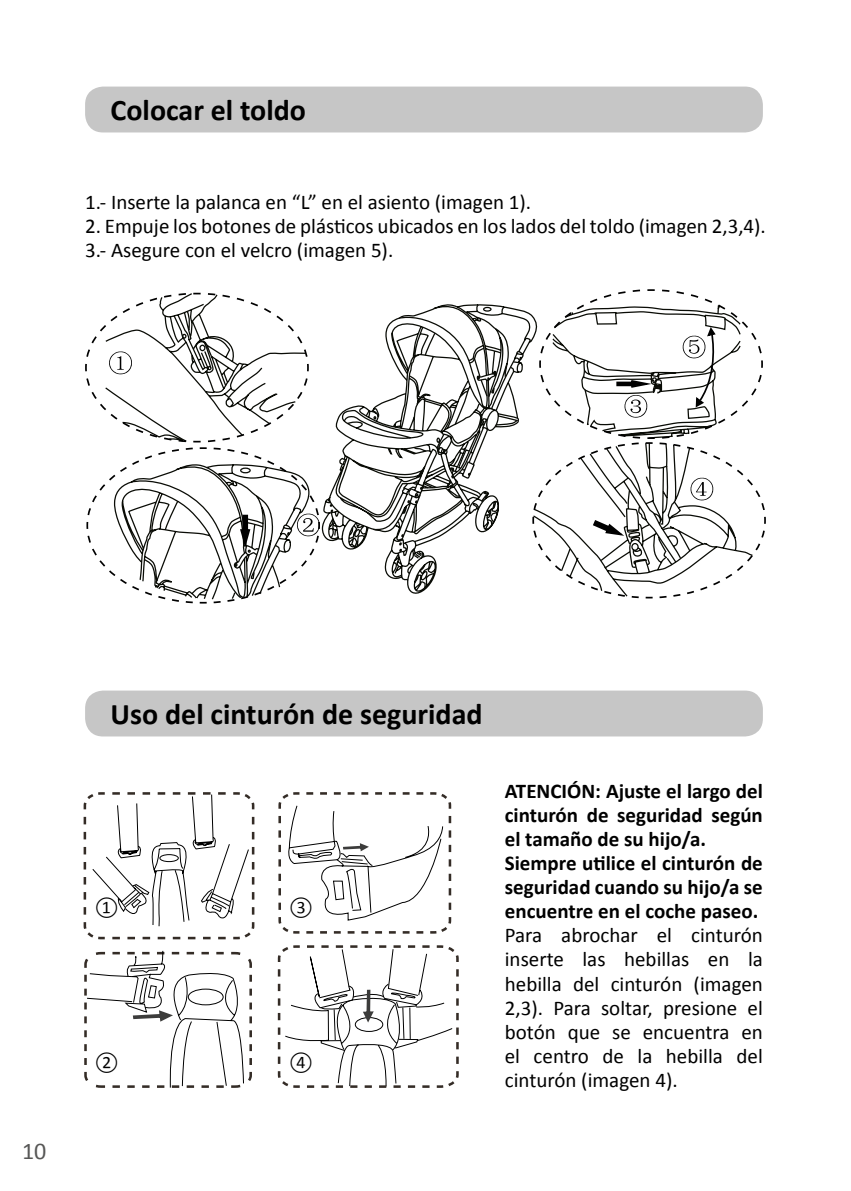
<style>
.page{position:relative;width:851px;height:1191px;background:#fff}
.page>*{position:absolute;margin:0;border:0;box-sizing:border-box;transform-origin:0 0}
.t1{font:700 30px "Calibri";color:#000}
.t2{font:24px "Calibri";color:#575756}
.t3{font:21px/24px "Calibri";color:#000}
.t4{font:700 21px/24px "Calibri";color:#000}
.t5{font:18px "Calibri";color:#000}
</style>
<div class="page">
<div style="left:85px;top:87px;width:677px;height:45px;background:#c6c6c6;border-radius:18px"></div>
<svg style="left:85px;top:292px;width:235px;height:312px"></svg>
<svg style="left:321px;top:498px;width:116px;height:96px"></svg>
<svg style="left:328px;top:304px;width:203px;height:248px"></svg>
<svg style="left:389px;top:332px;width:108px;height:197px"></svg>
<svg style="left:531px;top:289px;width:235px;height:310px"></svg>
<svg style="left:83px;top:792px;width:172px;height:144px"></svg>
<svg style="left:84px;top:958px;width:168px;height:123px"></svg>
<svg style="left:86px;top:794px;width:163px;height:294px"></svg>
<svg style="left:278px;top:792px;width:174px;height:142px"></svg>
<svg style="left:277px;top:945px;width:182px;height:143px"></svg>
<div style="left:85px;top:690px;width:677px;height:46px;background:#c6c6c6;border-radius:18px"></div>
<h1 class="t1" style="left:111px;top:91px;width:197px">Colocar el toldo</h1>
<p class="t3" style="left:85px;top:190px;width:447px">1.- Inserte la palanca en “L” en el asiento (imagen 1).</p>
<p class="t3" style="left:85px;top:214px;width:682px">2. Empuje los botones de plásticos ubicados en los lados del toldo (imagen 2,3,4).<br>3.- Asegure con el velcro (imagen 5).</p>
<p class="t2" style="left:22px;top:1135px;width:26px">10</p>
<h1 class="t1" style="left:111px;top:695px;width:373px">Uso del cinturón de seguridad</h1>
<p class="t5" style="left:95px;top:896px;width:25px">①</p>
<p class="t5" style="left:289px;top:896px;width:25px">③</p>
<p class="t5" style="left:95px;top:1052px;width:25px">②</p>
<p class="t5" style="left:289px;top:1052px;width:25px">④</p>
<p class="t4" style="left:504px;top:779px;width:259px">ATENCIÓN: Ajuste el largo del cinturón de seguridad según el tamaño de su hijo/a.<br>Siempre utilice el cinturón de seguridad cuando su hijo/a se encuentre en el coche paseo.</p>
<p class="t3" style="left:504px;top:923px;width:259px;text-align:justify">Para abrochar el cinturón inserte las hebillas en la hebilla del cinturón (imagen 2,3). Para soltar, presione el botón que se encuentra en el centro de la hebilla del cinturón (imagen 4).</p>
</div>
